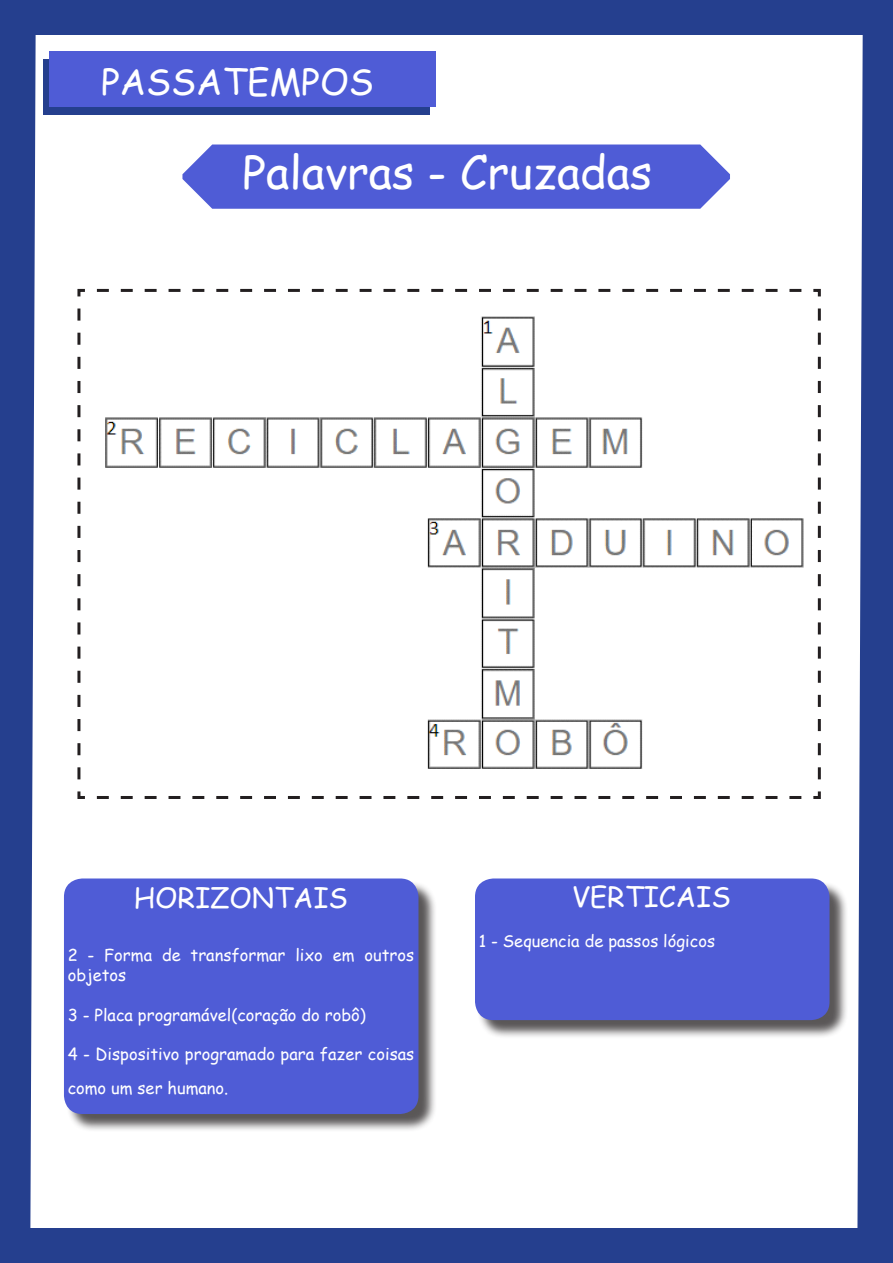
<style>
.page{position:relative;width:893px;height:1263px;background:#fff}
.page>*{position:absolute;margin:0;border:0;box-sizing:border-box;transform-origin:0 0}
.t1{font:45.3px "Comic Sans MS";color:#fff}
.t2{font:36px "Comic Sans MS";color:#fff}
.t3{font:27.9px "Comic Sans MS";color:#fff}
.t4{font:16.5px/19.8px "Comic Sans MS";color:#fff}
</style>
<div class="page">
<svg style="left:182px;top:144px;width:548px;height:65px;background:#5a66d8"></svg>
<div style="left:0;top:1229px;width:893px;height:34px;background:#253f8e"></div>
<svg style="left:0;top:34px;width:36px;height:1195px;background:#334c95"></svg>
<svg style="left:857px;top:34px;width:36px;height:1195px;background:#3a5299"></svg>
<div style="left:0;top:0;width:893px;height:34px;background:#253f8e"></div>
<div style="left:43px;top:60px;width:387px;height:55px;background:#253f8e"></div>
<div style="left:49px;top:51px;width:387px;height:55px;background:#4f5cd6"></div>
<div style="left:66px;top:881px;width:371px;height:252px;background:#231f20;opacity:.75"></div>
<div style="left:64px;top:878px;width:354px;height:236px;background:#4f5cd6;border-radius:18px"></div>
<div style="left:477px;top:881px;width:371px;height:158px;background:#231f20;opacity:.75"></div>
<div style="left:475px;top:878px;width:354px;height:142px;background:#4f5cd6;border-radius:18px"></div>
<svg style="left:77px;top:288px;width:744px;height:511px"></svg>
<p class="t2" style="left:101px;top:55px;width:274px">PASSATEMPOS</p>
<p class="t1" style="left:243px;top:140px;width:411px">Palavras - Cruzadas</p>
<p class="t3" style="left:134px;top:877px;width:216px">HORIZONTAIS</p>
<p class="t4" style="left:68px;top:945px;width:348px">2 - Forma de transformar lixo em outros objetos</p>
<p class="t4" style="left:68px;top:1004px;width:300px">3 - Placa programável(coração do robô)</p>
<p class="t4" style="left:68px;top:1037px;width:348px;line-height:33.5px">4 - Dispositivo programado para fazer coisas como um ser humano.</p>
<p class="t3" style="left:572px;top:876px;width:160px">VERTICAIS</p>
<p class="t4" style="left:479px;top:930px;width:238px">1 - Sequencia de passos lógicos</p>
</div>
